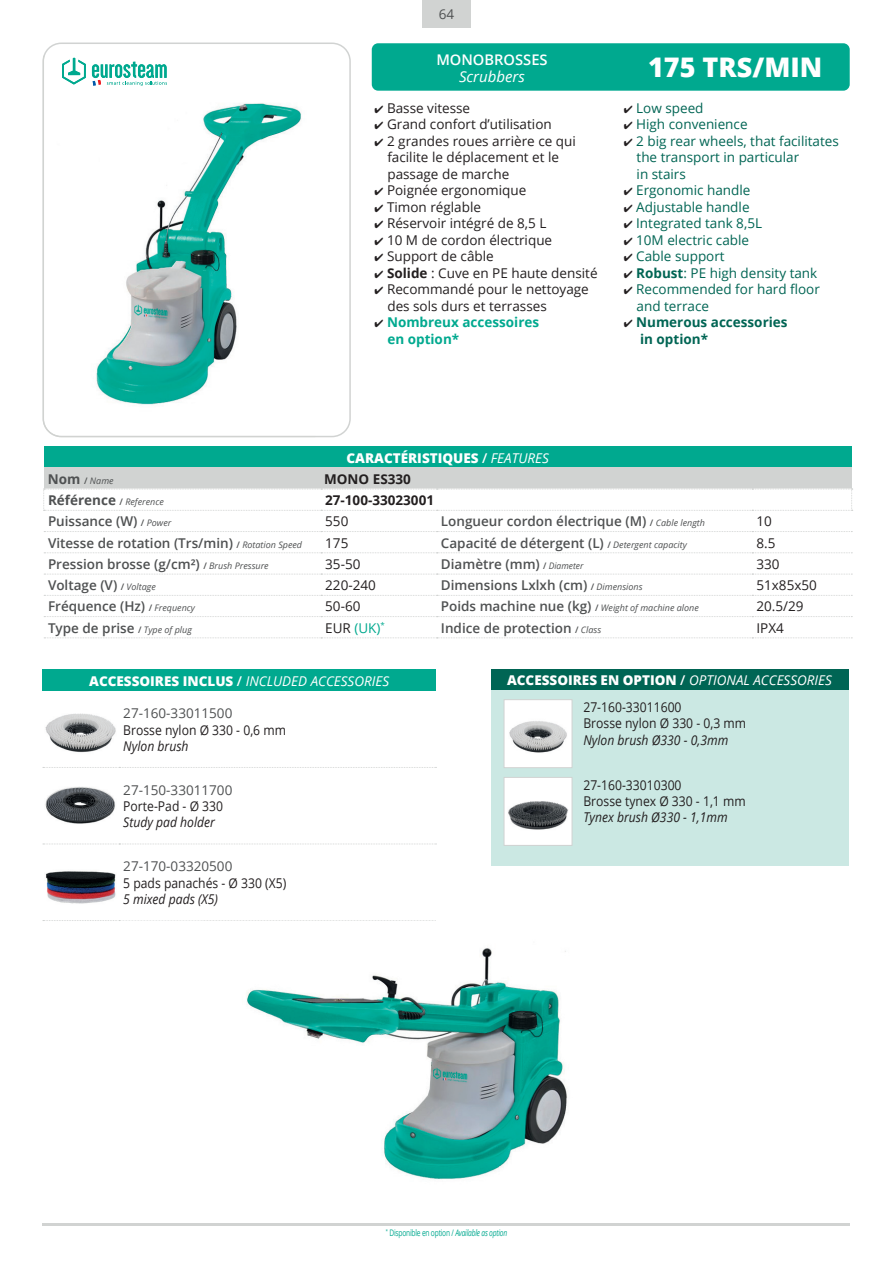
<style>
.page{position:relative;width:893px;height:1263px;background:#fff}
.page>*{position:absolute;margin:0;border:0;box-sizing:border-box;transform-origin:0 0}
.t1{font:800 27px "Open Sans";color:#fff}
.t2{font:italic 15px "Open Sans";color:#fff}
.t3{font:600 14.7px "Open Sans";color:#fff}
.t4{font:13.5px/16.5px "Open Sans";color:#231f20}
.t5{font:600 13.5px "Open Sans";color:#4f5152}
.t6{font:13.5px/16.5px "Open Sans";color:#006554}
.t7{font:13.5px/16.2px "Open Sans";color:#231f20;scale:.9 1}
.t8{font:800 13.5px/27px "Open Sans";color:#fff}
.t9{font:italic 13.5px "Open Sans";color:#231f20;scale:.9 1}
.t10{font:13.5px "Open Sans";color:#4f5152}
.t11{font:italic 13.5px "Open Sans";color:#fff}
.t12{font:700 13.5px/16.5px "Open Sans";color:#006554}
.t13{font:700 13.5px/16.5px "Open Sans";color:#00a98f}
.t14{font:700 13.5px "Open Sans";color:#231f20}
.t15{font:700 13.5px "Open Sans";color:#4f5152}
.t16{font:13.5px "Open Sans";color:#00a98f}
.t17{font:italic 9px "Open Sans";color:#4f5152}
.t18{font:9px "Open Sans";letter-spacing:-.03em;color:#00a98f;scale:.74 1}
.s1{font-weight:700}
.s2{color:#231f20}
.s3{font-weight:600}
.s4{font-weight:400;font-style:italic}
.s5{font-weight:700;font-style:normal;font-size:13.5px}
.s6{font-weight:600;font-style:normal}
.s7{font-weight:600;font-size:9px}
.s8{font-weight:400;font-style:italic;font-size:9px}
.s9{font-size:9px}
.s10{font-weight:600;font-style:normal;font-size:13.5px}
.s11{font-weight:800;font-style:normal}
.s12{font-weight:400;color:#231f20}
.s13{font-style:italic}
</style>
<div class="page">
<div style="left:372px;top:43px;width:478px;height:48px;background:#00a98f;border-radius:6px"></div>
<svg style="left:43px;top:43px;width:308px;height:394px"></svg>
<hr style="left:43px;top:1224px;width:807px;height:2px;background:#d1d3d2">
<div style="left:422px;top:0;width:49px;height:27px;background:#d1d3d2"></div>
<img style="left:43px;top:56px;width:272px;height:381px">
<img style="left:62px;top:60px;width:24px;height:25px">
<img style="left:68px;top:58px;width:12px;height:17px">
<svg style="left:92px;top:62px;width:75px;height:24px"></svg>
<div style="left:44px;top:446px;width:808px;height:22px;background:#00a98f"></div>
<div style="left:44px;top:468px;width:808px;height:21px;background:#d1d3d2"></div>
<svg style="left:44px;top:531px;width:808px;height:1px"></svg>
<svg style="left:44px;top:552px;width:808px;height:1px"></svg>
<svg style="left:44px;top:574px;width:808px;height:1px"></svg>
<svg style="left:44px;top:595px;width:808px;height:1px"></svg>
<svg style="left:44px;top:616px;width:808px;height:1px"></svg>
<svg style="left:44px;top:637px;width:808px;height:1px"></svg>
<svg style="left:43px;top:489px;width:810px;height:22px"></svg>
<div style="left:43px;top:670px;width:393px;height:21px;background:#00a98f"></div>
<svg style="left:43px;top:767px;width:393px;height:1px"></svg>
<svg style="left:43px;top:843px;width:393px;height:1px"></svg>
<img style="left:45px;top:713px;width:71px;height:40px">
<img style="left:45px;top:786px;width:71px;height:38px">
<img style="left:46px;top:871px;width:70px;height:33px">
<img style="left:246px;top:948px;width:322px;height:232px">
<svg style="left:43px;top:920px;width:393px;height:1px"></svg>
<div style="left:491px;top:690px;width:357px;height:175px;background:#cbe8e3"></div>
<div style="left:491px;top:670px;width:357px;height:20px;background:#006554"></div>
<div style="left:504px;top:700px;width:68px;height:68px;background:#fff"></div>
<img style="left:509px;top:721px;width:58px;height:32px">
<div style="left:504px;top:699px;width:68px;height:69px;border:1px solid #d1d3d2"></div>
<div style="left:504px;top:777px;width:68px;height:68px;background:#fff"></div>
<img style="left:508px;top:801px;width:60px;height:29px">
<div style="left:504px;top:777px;width:68px;height:69px;border:1px solid #d1d3d2"></div>
<p class="t10" style="left:439px;top:5px;width:17px">64</p>
<p class="t3" style="left:436px;top:49px;width:113px">MONOBROSSES</p>
<p class="t2" style="left:459px;top:66px;width:67px">Scrubbers</p>
<p class="t4" style="left:375px;top:99px;width:97px">✔ Basse vitesse</p>
<p class="t4" style="left:375px;top:116px;width:179px">✔ Grand confort d’utilisation</p>
<p class="t4" style="left:387px;top:132px;width:190px;text-indent:-13px">✔ 2 grandes roues arrière ce qui facilite le déplacement et le passage de marche</p>
<p class="t4" style="left:375px;top:182px;width:153px">✔ Poignée ergonomique</p>
<p class="t4" style="left:375px;top:198px;width:108px">✔ Timon réglable</p>
<p class="t4" style="left:375px;top:215px;width:173px">✔ Réservoir intégré de 8,5 L</p>
<p class="t4" style="left:375px;top:231px;width:179px">✔ 10 M de cordon électrique</p>
<p class="t4" style="left:375px;top:248px;width:121px">✔ Support de câble</p>
<p class="t4" style="left:375px;top:264px;width:224px">✔ <span class="s1">Solide</span> : Cuve en PE haute densité</p>
<p class="t4" style="left:387px;top:281px;width:203px;text-indent:-13px">✔ Recommandé pour le nettoyage des sols durs et terrasses</p>
<p class="t13" style="left:387px;top:314px;width:153px;text-indent:-13px"><span class="s2">✔</span> Nombreux accessoires en option*</p>
<h1 class="t1" style="left:648px;top:47px;width:176px">175 TRS/MIN</h1>
<p class="t6" style="left:624px;top:99px;width:81px"><span class="s2">✔</span> Low speed</p>
<p class="t6" style="left:624px;top:116px;width:125px"><span class="s2">✔</span> High convenience</p>
<p class="t6" style="left:637px;top:132px;width:204px;text-indent:-13px"><span class="s2">✔</span> 2 big rear wheels, that facilitates the transport in particular<br>in stairs</p>
<p class="t6" style="left:624px;top:182px;width:128px"><span class="s2">✔</span> Ergonomic handle</p>
<p class="t6" style="left:624px;top:198px;width:127px"><span class="s2">✔</span> Adjustable handle</p>
<p class="t6" style="left:624px;top:215px;width:140px"><span class="s2">✔</span> Integrated tank 8,5L</p>
<p class="t6" style="left:624px;top:231px;width:127px"><span class="s2">✔</span> 10M electric cable</p>
<p class="t6" style="left:624px;top:248px;width:102px"><span class="s2">✔</span> Cable support</p>
<p class="t6" style="left:624px;top:264px;width:195px"><span class="s2">✔</span> <span class="s1">Robust</span>: PE high density tank</p>
<p class="t6" style="left:637px;top:281px;width:185px;text-indent:-13px"><span class="s2">✔</span> Recommended for hard floor and terrace</p>
<p class="t12" style="left:640px;top:314px;width:149px;text-indent:-16px"><span class="s2">✔</span> Numerous accessories in option*</p>
<p class="t8" style="left:346px;top:443px;width:204px">CARACTÉRISTIQUES <span class="s3">/</span> <span class="s4">FEATURES</span></p>
<p class="t17" style="left:48px;top:474px;width:67px"><span class="s5">Nom</span> <span class="s6">/</span> Name</p>
<p class="t14" style="left:324px;top:469px;width:88px">MONO ES330</p>
<p class="t15" style="left:48px;top:491px;width:117px">Référence <span class="s7">/</span> <span class="s8">Reference</span></p>
<p class="t14" style="left:325px;top:491px;width:110px">27-100-33023001</p>
<p class="t5" style="left:48px;top:512px;width:125px">Puissance (W) <span class="s9">/</span> <span class="s8">Power</span></p>
<p class="t4" style="left:325px;top:513px;width:25px">550</p>
<p class="t5" style="left:441px;top:512px;width:266px">Longueur cordon électrique (M) <span class="s9">/</span> <span class="s8">Cable length</span></p>
<p class="t4" style="left:756px;top:513px;width:17px">10</p>
<p class="t5" style="left:48px;top:533px;width:256px">Vitesse de rotation (Trs/min) <span class="s9">/</span> <span class="s8">Rotation Speed</span></p>
<p class="t4" style="left:325px;top:534px;width:25px">175</p>
<p class="t5" style="left:441px;top:533px;width:247px">Capacité de détergent (L) <span class="s9">/</span> <span class="s8">Detergent capacity</span></p>
<p class="t4" style="left:756px;top:534px;width:21px">8.5</p>
<p class="t5" style="left:48px;top:555px;width:222px">Pression brosse (g/cm²) <span class="s9">/</span> <span class="s8">Brush Pressure</span></p>
<p class="t4" style="left:325px;top:555px;width:37px">35-50</p>
<p class="t5" style="left:441px;top:555px;width:144px">Diamètre (mm) <span class="s9">/</span> <span class="s8">Diameter</span></p>
<p class="t4" style="left:756px;top:555px;width:25px">330</p>
<p class="t5" style="left:48px;top:576px;width:109px">Voltage (V) <span class="s9">/</span> <span class="s8">Voltage</span></p>
<p class="t4" style="left:325px;top:577px;width:52px">220-240</p>
<p class="t5" style="left:441px;top:576px;width:203px">Dimensions Lxlxh (cm) <span class="s9">/</span> <span class="s8">Dimensions</span></p>
<p class="t4" style="left:756px;top:577px;width:62px">51x85x50</p>
<p class="t5" style="left:48px;top:597px;width:149px">Fréquence (Hz) <span class="s9">/</span> <span class="s8">Frequency</span></p>
<p class="t4" style="left:325px;top:598px;width:37px">50-60</p>
<p class="t17" style="left:441px;top:602px;width:260px"><span class="s10">Poids machine nue (kg)</span> <span class="s6">/</span> Weight of machine alone</p>
<p class="t4" style="left:756px;top:598px;width:49px">20.5/29</p>
<p class="t5" style="left:48px;top:618px;width:145px">Type de prise <span class="s9">/</span> <span class="s8">Type of plug</span></p>
<p class="t16" style="left:325px;top:618px;width:61px"><span class="s2">EUR</span> (UK)<sup>*</sup></p>
<p class="t5" style="left:441px;top:618px;width:162px">Indice de protection <span class="s9">/</span> <span class="s8">Class</span></p>
<p class="t4" style="left:756px;top:619px;width:29px">IPX4</p>
<p class="t11" style="left:89px;top:671px;width:301px"><span class="s11">ACCESSOIRES INCLUS</span> <span class="s6">/</span> INCLUDED ACCESSORIES</p>
<p class="t10" style="left:123px;top:704px;width:111px">27-160-33011500</p>
<p class="t7" style="left:123px;top:721px;width:182px">Brosse nylon Ø 330 - 0,6 mm</p>
<p class="t9" style="left:123px;top:737px;width:74px">Nylon brush</p>
<p class="t10" style="left:123px;top:781px;width:111px">27-150-33011700</p>
<p class="t7" style="left:123px;top:798px;width:112px">Porte-Pad - Ø 330</p>
<p class="t9" style="left:123px;top:813px;width:103px">Study pad holder</p>
<p class="t10" style="left:123px;top:857px;width:111px">27-170-03320500</p>
<p class="t7" style="left:123px;top:874px;width:183px">5 pads panachés - Ø 330 (X5)</p>
<p class="t9" style="left:123px;top:890px;width:107px">5 mixed pads (X5)</p>
<p class="t8" style="left:583px;top:666px;width:250px;text-indent:-76px">ACCESSOIRES EN OPTION <span class="s3">/</span> <span class="s4">OPTIONAL ACCESSORIES<br></span><span class="s12">27-160-33011600</span></p>
<p class="t7" style="left:583px;top:715px;width:182px">Brosse nylon Ø 330 - 0,3 mm</p>
<p class="t9" style="left:583px;top:730px;width:162px">Nylon brush Ø330 - 0,3mm</p>
<p class="t7" style="left:583px;top:776px;width:182px">27-160-33010300<br>Brosse tynex Ø 330 - 1,1 mm</p>
<p class="t9" style="left:583px;top:808px;width:162px">Tynex brush Ø330 - 1,1mm</p>
<p class="t18" style="left:386px;top:1226px;width:166px"><sup>*</sup> Disponible en option / <span class="s13">Available as option</span></p>
</div>
